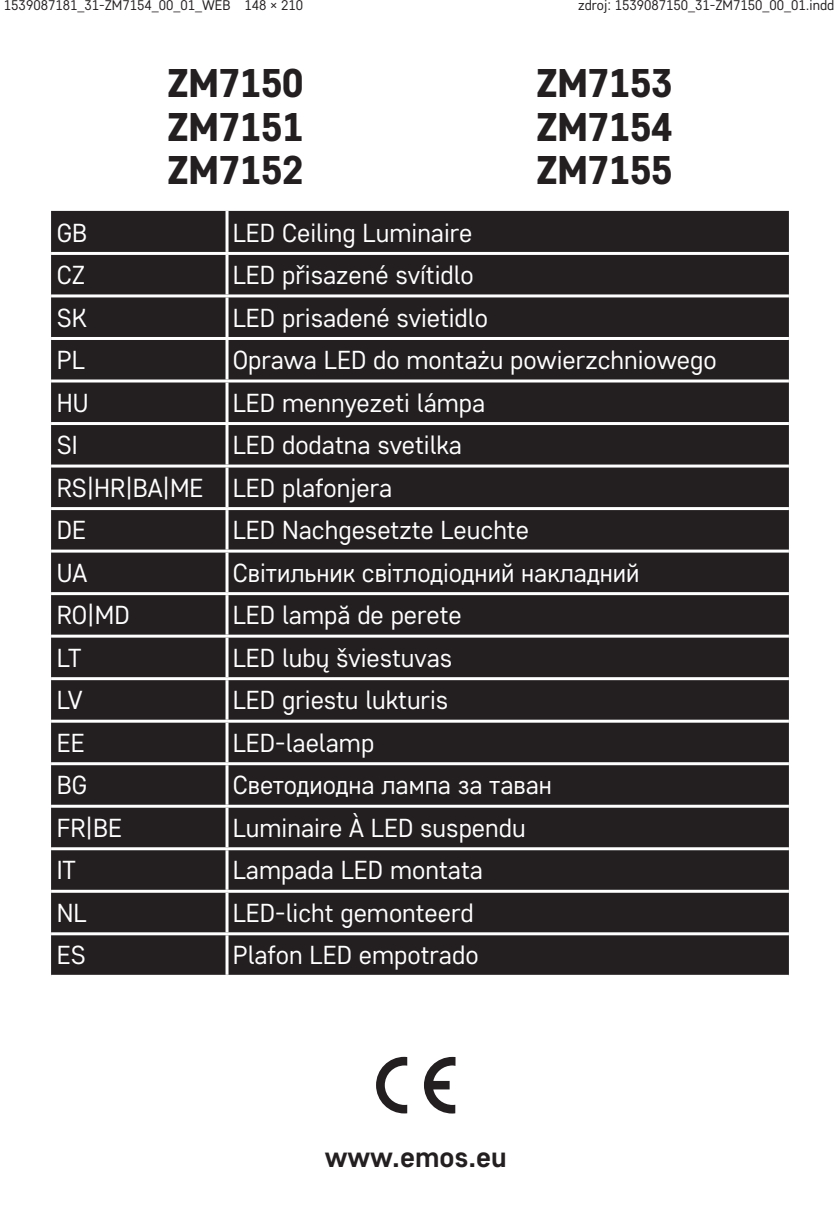
<style>
.page{position:relative;width:840px;height:1219px;background:#fff}
.page>*{position:absolute;margin:0;border:0;box-sizing:border-box;transform-origin:0 0}
.t1{font:800 40px/43.4px "Core Sans D65";letter-spacing:-.02em;color:#231f20;text-align:justify}
.t2{font:700 28.8px "Core Sans D55";color:#231f20}
.t3{font:26px/42.6px "Core Sans D35";color:#fff}
.t4{font:14px "Core Sans D35";color:#231f20}
</style>
<div class="page">
<svg style="left:376px;top:1057px;width:79px;height:56px"></svg>
<div style="left:51px;top:211px;width:737px;height:764px;background:#231f20"></div>
<hr style="left:225px;top:211px;width:3px;height:41px;background:#fff">
<hr style="left:51px;top:252px;width:176px;height:3px;background:#fff">
<hr style="left:227px;top:252px;width:561px;height:3px;background:#fff">
<hr style="left:225px;top:255px;width:3px;height:39px;background:#fff">
<hr style="left:51px;top:294px;width:176px;height:3px;background:#fff">
<hr style="left:227px;top:294px;width:561px;height:3px;background:#fff">
<hr style="left:225px;top:297px;width:3px;height:40px;background:#fff">
<hr style="left:51px;top:337px;width:176px;height:3px;background:#fff">
<hr style="left:227px;top:337px;width:561px;height:3px;background:#fff">
<hr style="left:225px;top:340px;width:3px;height:39px;background:#fff">
<hr style="left:51px;top:379px;width:176px;height:3px;background:#fff">
<hr style="left:227px;top:379px;width:561px;height:3px;background:#fff">
<hr style="left:225px;top:382px;width:3px;height:40px;background:#fff">
<hr style="left:51px;top:422px;width:176px;height:3px;background:#fff">
<hr style="left:227px;top:422px;width:561px;height:3px;background:#fff">
<hr style="left:225px;top:425px;width:3px;height:40px;background:#fff">
<hr style="left:51px;top:465px;width:176px;height:3px;background:#fff">
<hr style="left:227px;top:465px;width:561px;height:3px;background:#fff">
<hr style="left:225px;top:468px;width:3px;height:39px;background:#fff">
<hr style="left:51px;top:507px;width:176px;height:3px;background:#fff">
<hr style="left:227px;top:507px;width:561px;height:3px;background:#fff">
<hr style="left:225px;top:510px;width:3px;height:40px;background:#fff">
<hr style="left:51px;top:550px;width:176px;height:3px;background:#fff">
<hr style="left:227px;top:550px;width:561px;height:3px;background:#fff">
<hr style="left:225px;top:553px;width:3px;height:39px;background:#fff">
<hr style="left:51px;top:592px;width:176px;height:3px;background:#fff">
<hr style="left:227px;top:592px;width:561px;height:3px;background:#fff">
<hr style="left:225px;top:595px;width:3px;height:40px;background:#fff">
<hr style="left:51px;top:635px;width:176px;height:3px;background:#fff">
<hr style="left:227px;top:635px;width:561px;height:3px;background:#fff">
<hr style="left:225px;top:638px;width:3px;height:39px;background:#fff">
<hr style="left:51px;top:677px;width:176px;height:3px;background:#fff">
<hr style="left:227px;top:677px;width:561px;height:3px;background:#fff">
<hr style="left:225px;top:680px;width:3px;height:40px;background:#fff">
<hr style="left:51px;top:720px;width:176px;height:3px;background:#fff">
<hr style="left:227px;top:720px;width:561px;height:3px;background:#fff">
<hr style="left:225px;top:723px;width:3px;height:39px;background:#fff">
<hr style="left:51px;top:762px;width:176px;height:3px;background:#fff">
<hr style="left:227px;top:762px;width:561px;height:3px;background:#fff">
<hr style="left:225px;top:765px;width:3px;height:40px;background:#fff">
<hr style="left:51px;top:805px;width:176px;height:3px;background:#fff">
<hr style="left:227px;top:805px;width:561px;height:3px;background:#fff">
<hr style="left:225px;top:808px;width:3px;height:39px;background:#fff">
<hr style="left:51px;top:847px;width:176px;height:3px;background:#fff">
<hr style="left:227px;top:847px;width:561px;height:3px;background:#fff">
<hr style="left:225px;top:850px;width:3px;height:40px;background:#fff">
<hr style="left:51px;top:890px;width:176px;height:3px;background:#fff">
<hr style="left:227px;top:890px;width:561px;height:3px;background:#fff">
<hr style="left:225px;top:893px;width:3px;height:39px;background:#fff">
<hr style="left:51px;top:932px;width:176px;height:3px;background:#fff">
<hr style="left:227px;top:932px;width:561px;height:3px;background:#fff">
<hr style="left:225px;top:935px;width:3px;height:40px;background:#fff">
<p class="t4" style="left:4px;top:-4px;width:300px">1539087181_31-ZM7154_00_01_WEB 148 × 210</p>
<p class="t4" style="left:577px;top:-4px;width:257px">zdroj: 1539087150_31-ZM7150_00_01.indd</p>
<h1 class="t1" style="left:167px;top:60px;width:138px">ZM7150<br>ZM7151<br>ZM7152</h1>
<h1 class="t1" style="left:536px;top:60px;width:138px">ZM7153<br>ZM7154<br>ZM7155</h1>
<p class="t3" style="left:57px;top:210px;width:32px">GB</p>
<p class="t3" style="left:232px;top:210px;width:241px">LED Ceiling Luminaire</p>
<p class="t3" style="left:57px;top:253px;width:30px">CZ</p>
<p class="t3" style="left:232px;top:253px;width:242px">LED přisazené svítidlo</p>
<p class="t3" style="left:57px;top:295px;width:31px">SK</p>
<p class="t3" style="left:232px;top:295px;width:257px">LED prisadené svietidlo</p>
<p class="t3" style="left:57px;top:338px;width:30px">PL</p>
<p class="t3" style="left:232px;top:338px;width:485px">Oprawa LED do montażu powierzchniowego</p>
<p class="t3" style="left:57px;top:380px;width:33px">HU</p>
<p class="t3" style="left:232px;top:380px;width:254px">LED mennyezeti lámpa</p>
<p class="t3" style="left:57px;top:423px;width:22px">SI</p>
<p class="t3" style="left:57px;top:423px;width:406px;text-indent:176px">LED dodatna svetilka<br>RS|HR|BA|ME LED plafonjera<br>DE</p>
<p class="t3" style="left:232px;top:508px;width:297px">LED Nachgesetzte Leuchte</p>
<p class="t3" style="left:57px;top:551px;width:32px">UA</p>
<p class="t3" style="left:232px;top:551px;width:408px">Світильник світлодіодний накладний</p>
<p class="t3" style="left:57px;top:593px;width:74px">RO|MD</p>
<p class="t3" style="left:232px;top:593px;width:230px">LED lampă de perete</p>
<p class="t3" style="left:57px;top:636px;width:26px">LT</p>
<p class="t3" style="left:232px;top:636px;width:221px">LED lubų šviestuvas</p>
<p class="t3" style="left:57px;top:678px;width:27px">LV</p>
<p class="t3" style="left:232px;top:678px;width:217px">LED griestu lukturis</p>
<p class="t3" style="left:57px;top:721px;width:30px">EE</p>
<p class="t3" style="left:232px;top:721px;width:143px">LED-laelamp</p>
<p class="t3" style="left:57px;top:763px;width:32px">BG</p>
<p class="t3" style="left:232px;top:763px;width:320px">Светодиодна лампа за таван</p>
<p class="t3" style="left:57px;top:806px;width:67px">FR|BE</p>
<p class="t3" style="left:232px;top:806px;width:294px">Luminaire À LED suspendu</p>
<p class="t3" style="left:57px;top:848px;width:21px">IT</p>
<p class="t3" style="left:232px;top:848px;width:252px">Lampada LED montata</p>
<p class="t3" style="left:57px;top:891px;width:31px">NL</p>
<p class="t3" style="left:232px;top:891px;width:242px">LED-licht gemonteerd</p>
<p class="t3" style="left:57px;top:933px;width:30px">ES</p>
<p class="t3" style="left:232px;top:933px;width:247px">Plafon LED empotrado</p>
<p class="t2" style="left:324px;top:1138px;width:184px">www.emos.eu</p>
</div>
